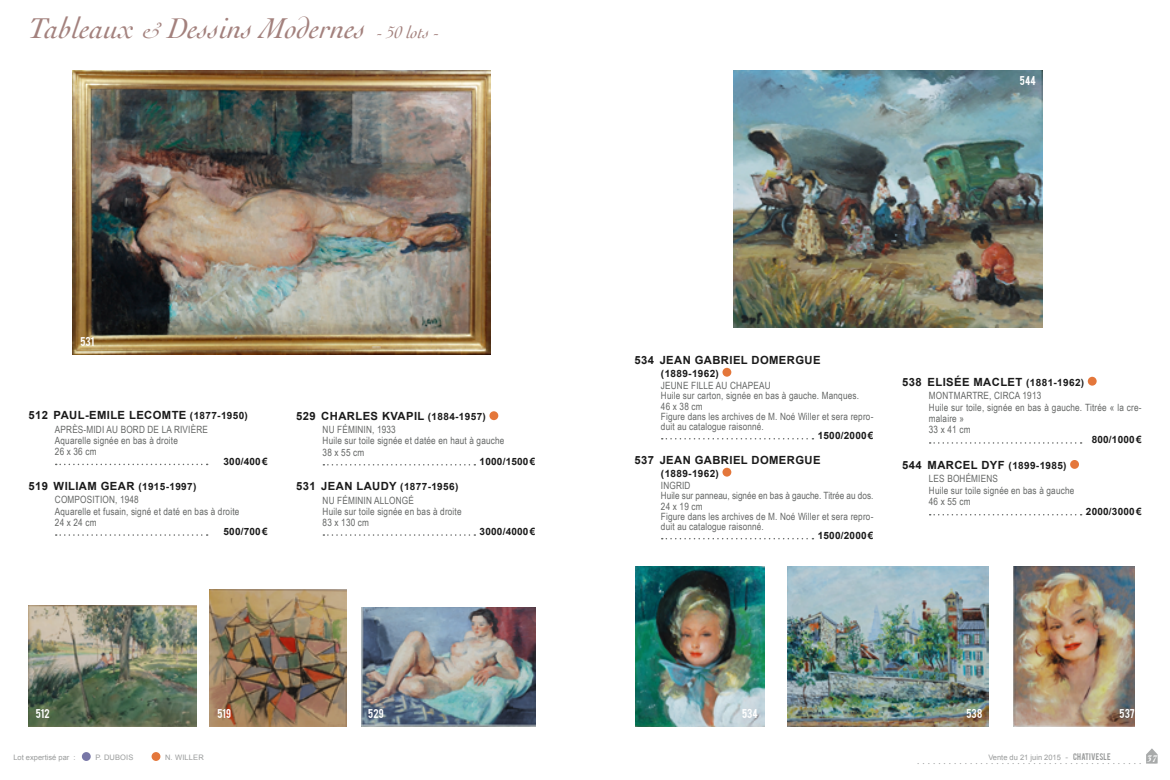
<style>
.page{position:relative;width:1170px;height:780px;background:#fff}
.page>*{position:absolute;margin:0;border:0;box-sizing:border-box;transform-origin:0 0}
.t1{font:italic 30px "Cochin";letter-spacing:.005em;color:#a3817d}
._1-_Titre{font:700 11.25px "Arial";letter-spacing:.035em;color:#1a1a1a}
._2-_descriptif{font:10px/10.2px "Arial Narrow";letter-spacing:.015em;color:#646665}
._4-estimation{font:700 10px "Arial";letter-spacing:.02em;color:#1a1a1a}
.t2{font:10px "Minion Pro";color:#999b9b}
.seconde_ligne_titre{font:700 10px "Arial";letter-spacing:.035em;color:#1a1a1a}
.t3{font:italic 700 10px "Cochin";color:#fff}
.t4{font:700 8.75px "Arial";color:#fff}
.t5{font:7.5px "Arial";color:#999b9b}
.s1{font-size:22.5px}
.s2{font-size:17.5px}
.s3{font-size:10px}
.s4{font-size:8.12px}
.s5{font-family:"Bebas"}
</style>
<div class="page">
<svg style="left:1146px;top:748px;width:11px;height:15px"></svg>
<div style="left:82px;top:752px;width:9px;height:8px;background:#7877a7;border-radius:50%"></div>
<div style="left:151px;top:752px;width:9px;height:8px;background:#e4773b;border-radius:50%"></div>
<svg style="left:661px;top:438px;width:152px;height:1px"></svg>
<svg style="left:661px;top:538px;width:152px;height:1px"></svg>
<div style="left:722px;top:368px;width:9px;height:8px;background:#e4773b;border-radius:50%"></div>
<div style="left:722px;top:467px;width:9px;height:9px;background:#e4773b;border-radius:50%"></div>
<svg style="left:323px;top:464px;width:152px;height:1px"></svg>
<svg style="left:323px;top:534px;width:152px;height:1px"></svg>
<div style="left:489px;top:411px;width:9px;height:9px;background:#e4773b;border-radius:50%"></div>
<svg style="left:56px;top:463px;width:152px;height:2px"></svg>
<svg style="left:56px;top:534px;width:152px;height:1px"></svg>
<img style="left:28px;top:605px;width:168px;height:121px">
<img style="left:361px;top:607px;width:174px;height:119px">
<img style="left:209px;top:589px;width:137px;height:137px">
<img style="left:73px;top:71px;width:418px;height:283px">
<svg style="left:929px;top:442px;width:152px;height:1px"></svg>
<svg style="left:929px;top:514px;width:152px;height:1px"></svg>
<div style="left:1087px;top:377px;width:9px;height:8px;background:#e4773b;border-radius:50%"></div>
<div style="left:1070px;top:460px;width:8px;height:9px;background:#e4773b;border-radius:50%"></div>
<img style="left:635px;top:567px;width:129px;height:159px">
<img style="left:1013px;top:567px;width:121px;height:159px">
<img style="left:787px;top:567px;width:201px;height:159px">
<img style="left:733px;top:71px;width:309px;height:256px">
<svg style="left:36px;top:709px;width:13px;height:9px"></svg>
<svg style="left:218px;top:709px;width:13px;height:9px"></svg>
<svg style="left:368px;top:708px;width:15px;height:10px"></svg>
<svg style="left:81px;top:336px;width:13px;height:10px"></svg>
<svg style="left:742px;top:709px;width:15px;height:9px"></svg>
<svg style="left:966px;top:708px;width:15px;height:10px"></svg>
<svg style="left:1119px;top:709px;width:15px;height:9px"></svg>
<svg style="left:1020px;top:76px;width:15px;height:9px"></svg>
<p class="t1" style="left:28px;top:11px;width:412px">Tableaux <span class="s1">&amp;</span> Dessins Modernes <span class="s2">- 50 lots -</span></p>
<p class="_1-_Titre" style="left:28px;top:408px;width:221px">512 PAUL-EMILE LECOMTE <span class="s3">(1877-1950)</span></p>
<p class="_2-_descriptif" style="left:55px;top:423px;width:154px">APRÈS-MIDI AU BORD DE LA RIVIÈRE</p>
<p class="_2-_descriptif" style="left:55px;top:435px;width:124px">Aquarelle signée en bas à droite</p>
<p class="_2-_descriptif" style="left:55px;top:446px;width:43px">26 x 36 cm</p>
<p class="_4-estimation" style="left:223px;top:454px;width:46px">300/400 €</p>
<p class="_1-_Titre" style="left:28px;top:478px;width:169px">519 WILIAM GEAR <span class="s3">(1915-1997)</span></p>
<p class="_2-_descriptif" style="left:55px;top:494px;width:85px">COMPOSITION, 1948</p>
<p class="_2-_descriptif" style="left:55px;top:505px;width:186px">Aquarelle et fusain, signé et daté en bas à droite</p>
<p class="_2-_descriptif" style="left:55px;top:516px;width:43px">24 x 24 cm</p>
<p class="_4-estimation" style="left:223px;top:525px;width:46px">500/700 €</p>
<p class="_1-_Titre" style="left:296px;top:409px;width:191px">529 CHARLES KVAPIL <span class="s3">(1884-1957)</span></p>
<p class="_2-_descriptif" style="left:322px;top:424px;width:75px">NU FÉMININ, 1933</p>
<p class="_2-_descriptif" style="left:322px;top:435px;width:183px">Huile sur toile signée et datée en haut à gauche</p>
<p class="_2-_descriptif" style="left:322px;top:446px;width:43px">38 x 55 cm</p>
<p class="_4-estimation" style="left:479px;top:455px;width:57px">1000/1500 €</p>
<p class="_1-_Titre" style="left:296px;top:479px;width:164px">531 JEAN LAUDY <span class="s3">(1877-1956)</span></p>
<p class="_2-_descriptif" style="left:322px;top:494px;width:93px">NU FÉMININ ALLONGÉ</p>
<p class="_2-_descriptif" style="left:322px;top:505px;width:140px">Huile sur toile signée en bas à droite</p>
<p class="_2-_descriptif" style="left:322px;top:516px;width:48px">83 x 130 cm</p>
<p class="_4-estimation" style="left:479px;top:525px;width:57px">3000/4000 €</p>
<p class="t5" style="left:13px;top:752px;width:64px">Lot expertisé par :</p>
<p class="t5" style="left:95px;top:752px;width:40px">P. DUBOIS</p>
<p class="t5" style="left:165px;top:752px;width:40px">N. WILLER</p>
<p class="_1-_Titre" style="left:634px;top:352px;width:188px">534 JEAN GABRIEL DOMERGUE</p>
<p class="seconde_ligne_titre" style="left:661px;top:366px;width:59px">(1889-1962)</p>
<p class="_2-_descriptif" style="left:661px;top:380px;width:111px">JEUNE FILLE AU CHAPEAU</p>
<p class="_2-_descriptif" style="left:661px;top:390px;width:199px">Huile sur carton, signée en bas à gauche. Manques.</p>
<p class="_2-_descriptif" style="left:661px;top:400px;width:43px">46 x 38 cm</p>
<p class="_2-_descriptif" style="left:661px;top:411px;width:214px">Figure dans les archives de M. Noé Willer et sera repro&shy;duit au catalogue raisonné.</p>
<p class="_4-estimation" style="left:817px;top:429px;width:57px">1500/2000 €</p>
<p class="_1-_Titre" style="left:634px;top:452px;width:188px">537 JEAN GABRIEL DOMERGUE</p>
<p class="seconde_ligne_titre" style="left:661px;top:466px;width:59px">(1889-1962)</p>
<p class="_2-_descriptif" style="left:661px;top:480px;width:31px">INGRID</p>
<p class="_2-_descriptif" style="left:661px;top:490px;width:214px">Huile sur panneau, signée en bas à gauche. Titrée au dos.</p>
<p class="_2-_descriptif" style="left:661px;top:500px;width:43px">24 x 19 cm</p>
<p class="_2-_descriptif" style="left:661px;top:511px;width:214px">Figure dans les archives de M. Noé Willer et sera repro&shy;duit au catalogue raisonné.</p>
<p class="_4-estimation" style="left:817px;top:528px;width:57px">1500/2000 €</p>
<p class="_1-_Titre" style="left:902px;top:374px;width:183px">538 ELISÉE MACLET <span class="s3">(1881-1962)</span></p>
<p class="_2-_descriptif" style="left:928px;top:390px;width:114px">MONTMARTRE, CIRCA 1913</p>
<p class="_2-_descriptif" style="left:928px;top:401px;width:214px;line-height:11.4px">Huile sur toile, signée en bas à gauche. Titrée « la cre&shy;malaire »</p>
<p class="_2-_descriptif" style="left:928px;top:424px;width:43px">33 x 41 cm</p>
<p class="_4-estimation" style="left:1091px;top:433px;width:51px">800/1000 €</p>
<p class="_1-_Titre" style="left:902px;top:457px;width:166px">544 MARCEL DYF <span class="s3">(1899-1985)</span></p>
<p class="_2-_descriptif" style="left:928px;top:473px;width:71px">LES BOHÉMIENS</p>
<p class="_2-_descriptif" style="left:928px;top:484px;width:147px">Huile sur toile signée en bas à gauche</p>
<p class="_2-_descriptif" style="left:928px;top:496px;width:43px">46 x 55 cm</p>
<p class="_4-estimation" style="left:1085px;top:504px;width:57px">2000/3000 €</p>
<p class="t5" style="left:988px;top:752px;width:124px">Vente du 21 juin 2015 <span class="s4">-</span> <span class="s5">CHATIVESLE</span></p>
<p class="t3" style="left:1146px;top:752px;width:11px">37</p>
<p class="t4" style="left:1150px;top:754px;width:6px">5</p>
<p class="t2" style="left:917px;top:754px;width:226px">...........................................</p>
</div>
